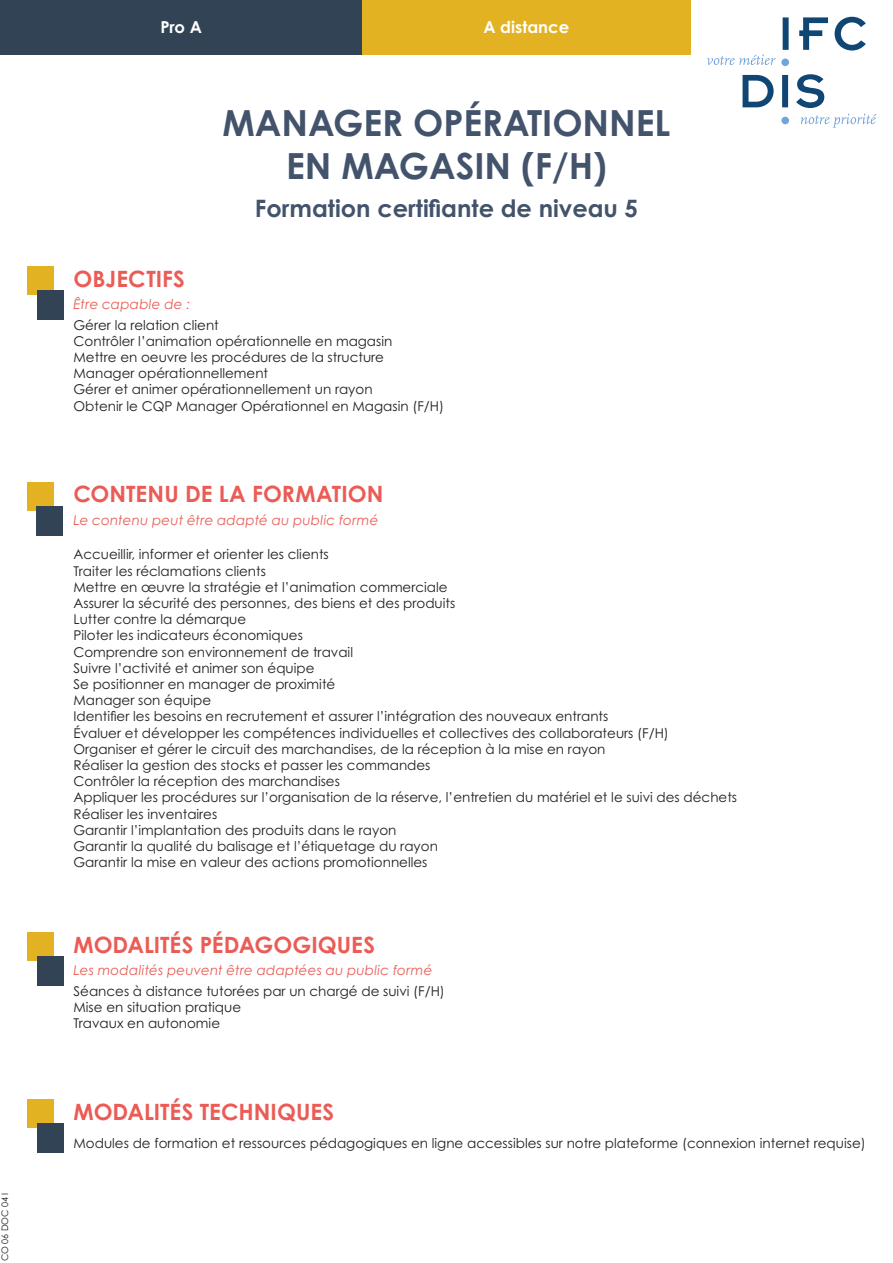
<style>
.page{position:relative;width:893px;height:1263px;background:#fff}
.page>*{position:absolute;margin:0;border:0;box-sizing:border-box;transform-origin:0 0}
.t1{font:700 36px "Century Gothic Pro";color:#43536c}
.t2{font:700 24px "Century Gothic Pro";color:#43536c}
.t3{font:700 22.5px "Century Gothic Pro";color:#ea5c55}
.t4{font:700 16.5px "Century Gothic Pro";color:#fff}
.t5{font:13.5px "Century Gothic Pro";color:#231f20}
.t6{font:italic 13.5px "Century Gothic Pro";letter-spacing:.015em;color:#ea5c55}
.t7{font:9px "Century Gothic Pro";color:#231f20}
</style>
<div class="page">
<div style="left:0;top:0;width:362px;height:54px;background:#324356"></div>
<div style="left:362px;top:0;width:328px;height:54px;background:#e2b223"></div>
<div style="left:27px;top:266px;width:27px;height:29px;background:#e2b223"></div>
<div style="left:37px;top:290px;width:26px;height:30px;background:#324356"></div>
<div style="left:27px;top:482px;width:27px;height:29px;background:#e2b223"></div>
<div style="left:37px;top:506px;width:26px;height:30px;background:#324356"></div>
<div style="left:27px;top:932px;width:27px;height:29px;background:#e2b223"></div>
<div style="left:37px;top:956px;width:26px;height:30px;background:#324356"></div>
<div style="left:27px;top:1099px;width:27px;height:29px;background:#e2b223"></div>
<div style="left:37px;top:1123px;width:26px;height:30px;background:#324356"></div>
<svg style="left:742px;top:74px;width:82px;height:34px"></svg>
<svg style="left:783px;top:17px;width:83px;height:34px"></svg>
<svg style="left:801px;top:114px;width:76px;height:14px"></svg>
<svg style="left:707px;top:54px;width:69px;height:11px"></svg>
<div style="left:781px;top:58px;width:8px;height:8px;background:#72a4d8;border-radius:50%"></div>
<div style="left:781px;top:117px;width:8px;height:7px;background:#72a4d8;border-radius:50%"></div>
<p class="t7" style="left:-1px;top:1261px;width:70px;rotate:-90deg">CO 06 DOC 04 I</p>
<p class="t4" style="left:160px;top:17px;width:43px">Pro A</p>
<p class="t4" style="left:483px;top:17px;width:87px">A distance</p>
<p class="t3" style="left:74px;top:264px;width:113px">OBJECTIFS</p>
<p class="t6" style="left:74px;top:296px;width:118px">Être capable de :</p>
<p class="t1" style="left:223px;top:100px;width:449px">MANAGER OPÉRATIONNEL</p>
<p class="t1" style="left:286px;top:144px;width:322px">EN MAGASIN (F/H)</p>
<p class="t2" style="left:255px;top:193px;width:385px">Formation certifiante de niveau 5</p>
<p class="t5" style="left:74px;top:317px;width:147px">Gérer la relation client</p>
<p class="t5" style="left:74px;top:333px;width:320px">Contrôler l’animation opérationnelle en magasin</p>
<p class="t5" style="left:74px;top:349px;width:312px">Mettre en oeuvre les procédures de la structure</p>
<p class="t5" style="left:74px;top:365px;width:196px">Manager opérationnellement</p>
<p class="t5" style="left:74px;top:381px;width:301px">Gérer et animer opérationnellement un rayon</p>
<p class="t5" style="left:74px;top:398px;width:372px">Obtenir le CQP Manager Opérationnel en Magasin (F/H)</p>
<p class="t3" style="left:73px;top:480px;width:311px">CONTENU DE LA FORMATION</p>
<p class="t6" style="left:73px;top:512px;width:307px">Le contenu peut être adapté au public formé</p>
<p class="t5" style="left:73px;top:546px;width:257px">Accueillir, informer et orienter les clients</p>
<p class="t5" style="left:73px;top:562px;width:194px">Traiter les réclamations clients</p>
<p class="t5" style="left:73px;top:579px;width:376px">Mettre en œuvre la stratégie et l’animation commerciale</p>
<p class="t5" style="left:73px;top:595px;width:383px">Assurer la sécurité des personnes, des biens et des produits</p>
<p class="t5" style="left:73px;top:611px;width:174px">Lutter contre la démarque</p>
<p class="t5" style="left:73px;top:627px;width:231px">Piloter les indicateurs économiques</p>
<p class="t5" style="left:73px;top:643px;width:281px">Comprendre son environnement de travail</p>
<p class="t5" style="left:73px;top:660px;width:242px">Suivre l’activité et animer son équipe</p>
<p class="t5" style="left:73px;top:676px;width:263px">Se positionner en manager de proximité</p>
<p class="t5" style="left:73px;top:692px;width:139px">Manager son équipe</p>
<p class="t5" style="left:73px;top:708px;width:536px">Identifier les besoins en recrutement et assurer l’intégration des nouveaux entrants</p>
<p class="t5" style="left:73px;top:724px;width:597px">Évaluer et développer les compétences individuelles et collectives des collaborateurs (F/H)</p>
<p class="t5" style="left:73px;top:741px;width:534px">Organiser et gérer le circuit des marchandises, de la réception à la mise en rayon</p>
<p class="t5" style="left:73px;top:757px;width:359px">Réaliser la gestion des stocks et passer les commandes</p>
<p class="t5" style="left:73px;top:773px;width:268px">Contrôler la réception des marchandises</p>
<p class="t5" style="left:73px;top:789px;width:665px">Appliquer les procédures sur l’organisation de la réserve, l’entretien du matériel et le suivi des déchets</p>
<p class="t5" style="left:73px;top:805px;width:145px">Réaliser les inventaires</p>
<p class="t5" style="left:73px;top:822px;width:324px">Garantir l’implantation des produits dans le rayon</p>
<p class="t5" style="left:73px;top:838px;width:366px">Garantir la qualité du balisage et l’étiquetage du rayon</p>
<p class="t5" style="left:73px;top:854px;width:355px">Garantir la mise en valeur des actions promotionnelles</p>
<p class="t3" style="left:74px;top:930px;width:303px">MODALITÉS PÉDAGOGIQUES</p>
<p class="t5" style="left:74px;top:983px;width:373px">Séances à distance tutorées par un chargé de suivi (F/H)</p>
<p class="t5" style="left:74px;top:999px;width:169px">Mise en situation pratique</p>
<p class="t5" style="left:74px;top:1015px;width:148px">Travaux en autonomie</p>
<p class="t6" style="left:74px;top:962px;width:360px">Les modalités peuvent être adaptées au public formé</p>
<p class="t3" style="left:74px;top:1097px;width:262px">MODALITÉS TECHNIQUES</p>
<p class="t5" style="left:74px;top:1135px;width:794px">Modules de formation et ressources pédagogiques en ligne accessibles sur notre plateforme (connexion internet requise)</p>
</div>
